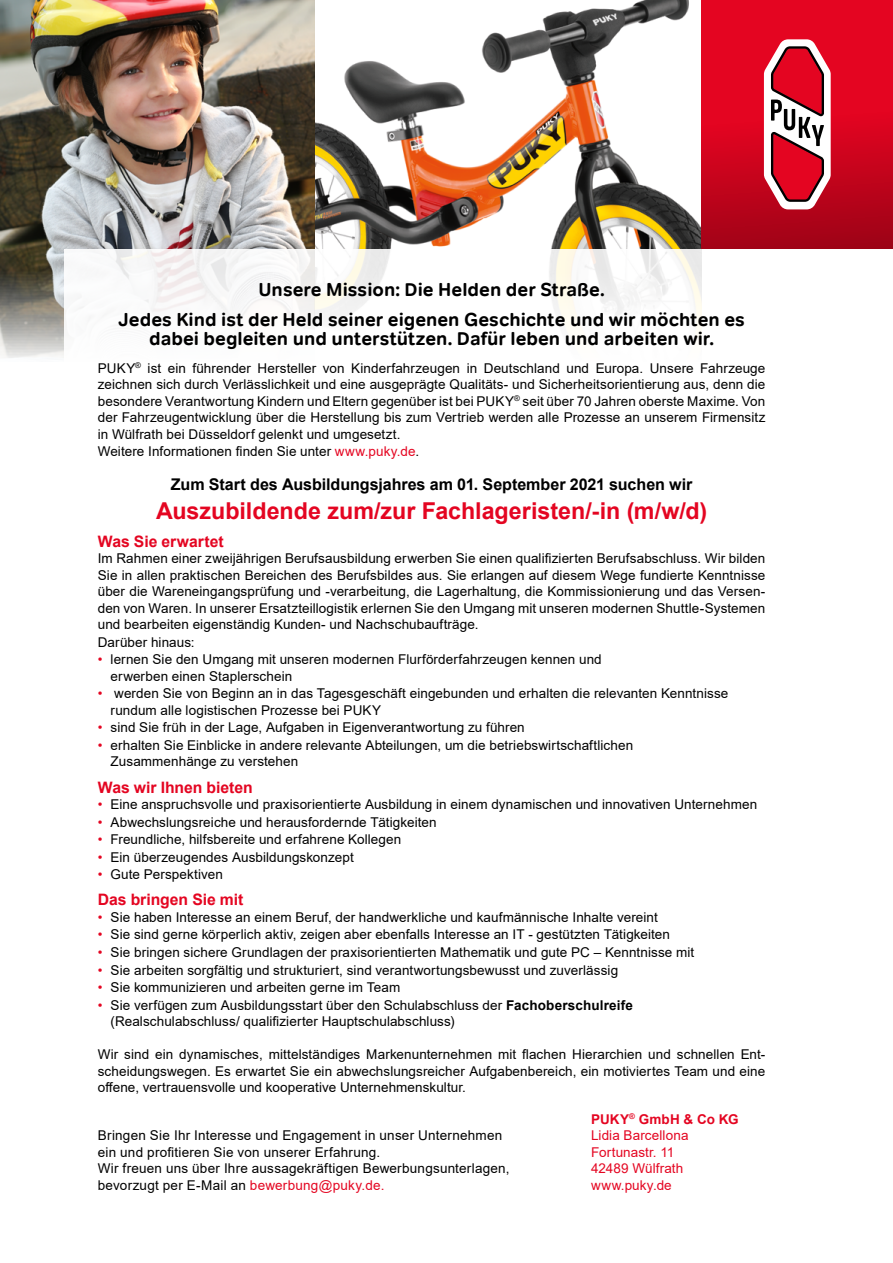
<style>
.page{position:relative;width:893px;height:1263px;background:#fff}
.page>*{position:absolute;margin:0;border:0;box-sizing:border-box;transform-origin:0 0}
.t1{font:700 23.25px "Arial";color:#e40521}
.t2{font:700 18.6px/30.2px "Tondo";color:#000;text-align:center}
.t3{font:700 16.2px "Arial";letter-spacing:-.005em;color:#000}
.t4{font:700 15.75px "Arial";color:#e40521}
.t5{font:13.5px/16.6px "Arial";letter-spacing:.005em;color:#000}
.t6{font:13.5px/16.5px "Arial";letter-spacing:.005em;color:#e40521}
.s1{color:#e40521}
.s2{font-weight:700}
</style>
<div class="page">
<img style="left:0;top:0;width:702px;height:358px">
<div style="left:64px;top:249px;width:829px;height:1014px;background:#fff"></div>
<svg style="left:702px;top:0;width:191px;height:249px;background:#cf041d"></svg>
<svg style="left:764px;top:39px;width:67px;height:170px"></svg>
<h2 class="t2" style="left:118px;top:274px;width:628px">Unsere Mission: Die Helden der Straße.<br>Jedes Kind ist der Held seiner eigenen Geschichte und wir möchten es</h2>
<h2 class="t2" style="left:149px;top:324px;width:566px">dabei begleiten und unterstützen. Dafür leben und arbeiten wir.</h2>
<p class="t5" style="left:98px;top:359px;width:669px">PUKY<sup>®</sup> ist ein führender Hersteller von Kinderfahrzeugen in Deutschland und Europa. Unsere Fahrzeuge zeichnen sich durch Verlässlichkeit und eine ausgeprägte Qualitäts- und Sicherheitsorientierung aus, denn die besondere Verantwortung Kindern und Eltern gegenüber ist bei PUKY<sup>®</sup> seit über 70 Jahren oberste Maxime. Von der Fahrzeugentwicklung über die Herstellung bis zum Vertrieb werden alle Prozesse an unserem Firmensitz in Wülfrath bei Düsseldorf gelenkt und umgesetzt.<br>Weitere Informationen finden Sie unter <span class="s1">www.puky.de</span>.</p>
<p class="t3" style="left:171px;top:473px;width:523px">Zum Start des Ausbildungsjahres am 01. September 2021 suchen wir</p>
<h1 class="t1" style="left:156px;top:495px;width:553px">Auszubildende zum/zur Fachlageristen/-in (m/w/d)</h1>
<p class="t4" style="left:98px;top:530px;width:127px">Was Sie erwartet</p>
<p class="t5" style="left:98px;top:550px;width:669px">Im Rahmen einer zweijährigen Berufsausbildung erwerben Sie einen qualifizierten Berufsabschluss. Wir bilden Sie in allen praktischen Bereichen des Berufsbildes aus. Sie erlangen auf diesem Wege fundierte Kenntnisse über die Wareneingangsprüfung und -verarbeitung, die Lagerhaltung, die Kommissionierung und das Versen&shy;den von Waren. In unserer Ersatzteillogistik erlernen Sie den Umgang mit unseren modernen Shuttle-Systemen und bearbeiten eigenständig Kunden- und Nachschubaufträge.<br>Darüber hinaus:</p>
<p class="t5" style="left:111px;top:651px;width:493px;text-indent:-13px"><span class="s1">•</span> lernen Sie den Umgang mit unseren modernen Flurförderfahrzeugen kennen und erwerben einen Staplerschein</p>
<p class="t5" style="left:111px;top:685px;width:619px;text-indent:-13px"><span class="s1">•</span> werden Sie von Beginn an in das Tagesgeschäft eingebunden und erhalten die relevanten Kenntnisse rundum alle logistischen Prozesse bei PUKY</p>
<p class="t5" style="left:98px;top:719px;width:428px"><span class="s1">•</span> sind Sie früh in der Lage, Aufgaben in Eigenverantwortung zu führen</p>
<p class="t5" style="left:111px;top:737px;width:524px;text-indent:-13px"><span class="s1">•</span> erhalten Sie Einblicke in andere relevante Abteilungen, um die betriebswirtschaftlichen<br>Zusammenhänge zu verstehen</p>
<p class="t4" style="left:98px;top:776px;width:156px">Was wir Ihnen bieten</p>
<p class="t5" style="left:98px;top:796px;width:661px"><span class="s1">•</span> Eine anspruchsvolle und praxisorientierte Ausbildung in einem dynamischen und innovativen Unternehmen</p>
<p class="t5" style="left:98px;top:813px;width:340px"><span class="s1">•</span> Abwechslungsreiche und herausfordernde Tätigkeiten</p>
<p class="t5" style="left:98px;top:831px;width:305px"><span class="s1">•</span> Freundliche, hilfsbereite und erfahrene Kollegen</p>
<p class="t5" style="left:98px;top:848px;width:257px"><span class="s1">•</span> Ein überzeugendes Ausbildungskonzept</p>
<p class="t5" style="left:98px;top:866px;width:127px"><span class="s1">•</span> Gute Perspektiven</p>
<p class="t4" style="left:98px;top:889px;width:147px">Das bringen Sie mit</p>
<p class="t5" style="left:98px;top:909px;width:562px"><span class="s1">•</span> Sie haben Interesse an einem Beruf, der handwerkliche und kaufmännische Inhalte vereint</p>
<p class="t5" style="left:98px;top:926px;width:574px"><span class="s1">•</span> Sie sind gerne körperlich aktiv, zeigen aber ebenfalls Interesse an IT - gestützten Tätigkeiten</p>
<p class="t5" style="left:98px;top:944px;width:598px"><span class="s1">•</span> Sie bringen sichere Grundlagen der praxisorientierten Mathematik und gute PC – Kenntnisse mit</p>
<p class="t5" style="left:98px;top:961px;width:522px"><span class="s1">•</span> Sie arbeiten sorgfältig und strukturiert, sind verantwortungsbewusst und zuverlässig</p>
<p class="t5" style="left:98px;top:979px;width:304px"><span class="s1">•</span> Sie kommunizieren und arbeiten gerne im Team</p>
<p class="t5" style="left:111px;top:996px;width:524px;text-indent:-13px"><span class="s1">•</span> Sie verfügen zum Ausbildungsstart über den Schulabschluss der <span class="s2">Fachoberschulreife </span>(Realschulabschluss/ qualifizierter Hauptschulabschluss)</p>
<p class="t5" style="left:98px;top:1046px;width:669px;text-align:justify">Wir sind ein dynamisches, mittelständiges Markenunternehmen mit flachen Hierarchien und schnellen Ent&shy;scheidungswegen. Es erwartet Sie ein abwechslungsreicher Aufgabenbereich, ein motiviertes Team und eine offene, vertrauensvolle und kooperative Unternehmenskultur.</p>
<p class="t6" style="left:591px;top:1111px;width:149px"><span class="s2">PUKY</span><sup>®</sup> <span class="s2">GmbH &amp; Co KG<br></span>Lidia Barcellona<br>Fortunastr. 11<br>42489 Wülfrath www.puky.de</p>
<p class="t5" style="left:98px;top:1127px;width:413px">Bringen Sie Ihr Interesse und Engagement in unser Unternehmen ein und profitieren Sie von unserer Erfahrung.<br>Wir freuen uns über Ihre aussagekräftigen Bewerbungsunterlagen, bevorzugt per E-Mail an <span class="s1">bewerbung@puky.de.</span></p>
</div>
